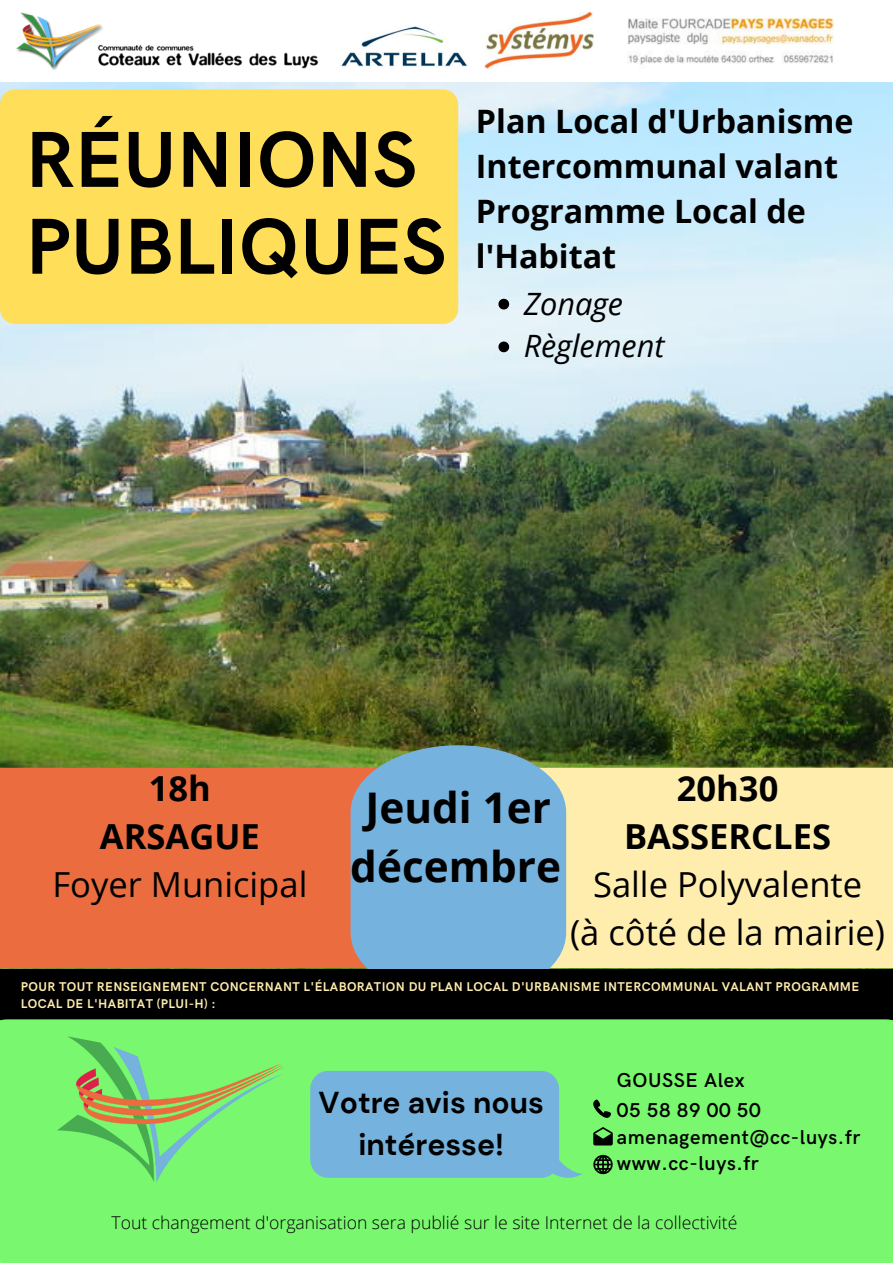
<style>
.page{position:relative;width:893px;height:1263px;background:#fff}
.page>*{position:absolute;margin:0;border:0;box-sizing:border-box;transform-origin:0 0}
.t1{font:700 79.5px/86.8px "HK Grotesk";color:#000}
.t2{font:700 42.22px/59.1px "Open Sans";color:#000;text-align:center}
.t3{font:34.5px/47.8px "Open Sans";color:#000;text-align:center}
.t4{font:700 34.5px/47.8px "Open Sans";color:#000;text-align:center}
.t5{font:700 32.25px/45px "Open Sans";color:#000}
.t6{font:italic 30.75px/42.8px "Open Sans";color:#000}
.t7{font:700 30.15px/42.2px "DM Sans";color:#000;text-align:center}
.t8{font:600 20.17px "HK Grotesk";letter-spacing:.03em;color:#000}
.t9{font:300 17.62px "Open Sans";color:#000}
.t10{font:700 12.75px/17.5px "HK Grotesk";letter-spacing:.03em;color:#ffedae}
</style>
<div class="page">
<img style="left:341px;top:26px;width:127px;height:41px">
<img style="left:484px;top:11px;width:109px;height:57px">
<img style="left:627px;top:19px;width:206px;height:46px">
<img style="left:0;top:82px;width:893px;height:887px">
<div style="left:0;top:89px;width:458px;height:235px;background:#ffde59;border-radius:15px"></div>
<div style="left:566px;top:768px;width:327px;height:200px;background:#ffedae"></div>
<div style="left:0;top:768px;width:350px;height:200px;background:#eb6c3f"></div>
<svg style="left:350px;top:745px;width:216px;height:224px;background:#79accc"></svg>
<div style="left:0;top:969px;width:893px;height:50px;background:#000"></div>
<div style="left:0;top:1019px;width:893px;height:244px;background:#79f86f"></div>
<img style="left:52px;top:1031px;width:232px;height:156px">
<svg style="left:310px;top:1071px;width:272px;height:107px;background:#75b8d3"></svg>
<svg style="left:593px;top:1127px;width:19px;height:18px"></svg>
<svg style="left:593px;top:1155px;width:19px;height:19px"></svg>
<svg style="left:593px;top:1099px;width:18px;height:19px"></svg>
<img style="left:16px;top:12px;width:303px;height:58px">
<svg style="left:498px;top:299px;width:11px;height:10px"></svg>
<svg style="left:498px;top:342px;width:11px;height:10px"></svg>
<h1 class="t1" style="left:25px;top:119px;width:422px">RÉUNIONS<br>PUBLIQUES</h1>
<h3 class="t5" style="left:476px;top:98px;width:379px">Plan Local d'Urbanisme<br>Intercommunal valant<br>Programme Local de l'Habitat</h3>
<h3 class="t6" style="left:524px;top:281px;width:142px">Zonage<br>Règlement</h3>
<h3 class="t4" style="left:100px;top:764px;width:161px">18h<br>ARSAGUE</h3>
<h3 class="t3" style="left:52px;top:860px;width:256px">Foyer Municipal</h3>
<h2 class="t2" style="left:350px;top:777px;width:212px">Jeudi 1er décembre</h2>
<h3 class="t4" style="left:624px;top:764px;width:208px">20h30<br>BASSERCLES</h3>
<h3 class="t3" style="left:570px;top:860px;width:316px">Salle Polyvalente<br>(à côté de la mairie)</h3>
<p class="t10" style="left:21px;top:978px;width:840px">POUR TOUT RENSEIGNEMENT CONCERNANT L'ÉLABORATION DU PLAN LOCAL D'URBANISME INTERCOMMUNAL VALANT PROGRAMME<br>LOCAL DE L'HABITAT (PLUI-H) :</p>
<h3 class="t7" style="left:319px;top:1082px;width:227px">Votre avis nous intéresse!</h3>
<h3 class="t8" style="left:617px;top:1069px;width:129px">GOUSSE Alex</h3>
<h3 class="t8" style="left:617px;top:1099px;width:145px">05 58 89 00 50</h3>
<h3 class="t8" style="left:617px;top:1152px;width:143px">www.cc-luys.fr</h3>
<h3 class="t8" style="left:617px;top:1125px;width:245px">amenagement@cc-luys.fr</h3>
<h3 class="t9" style="left:111px;top:1210px;width:627px">Tout changement d'organisation sera publié sur le site Internet de la collectivité</h3>
</div>
